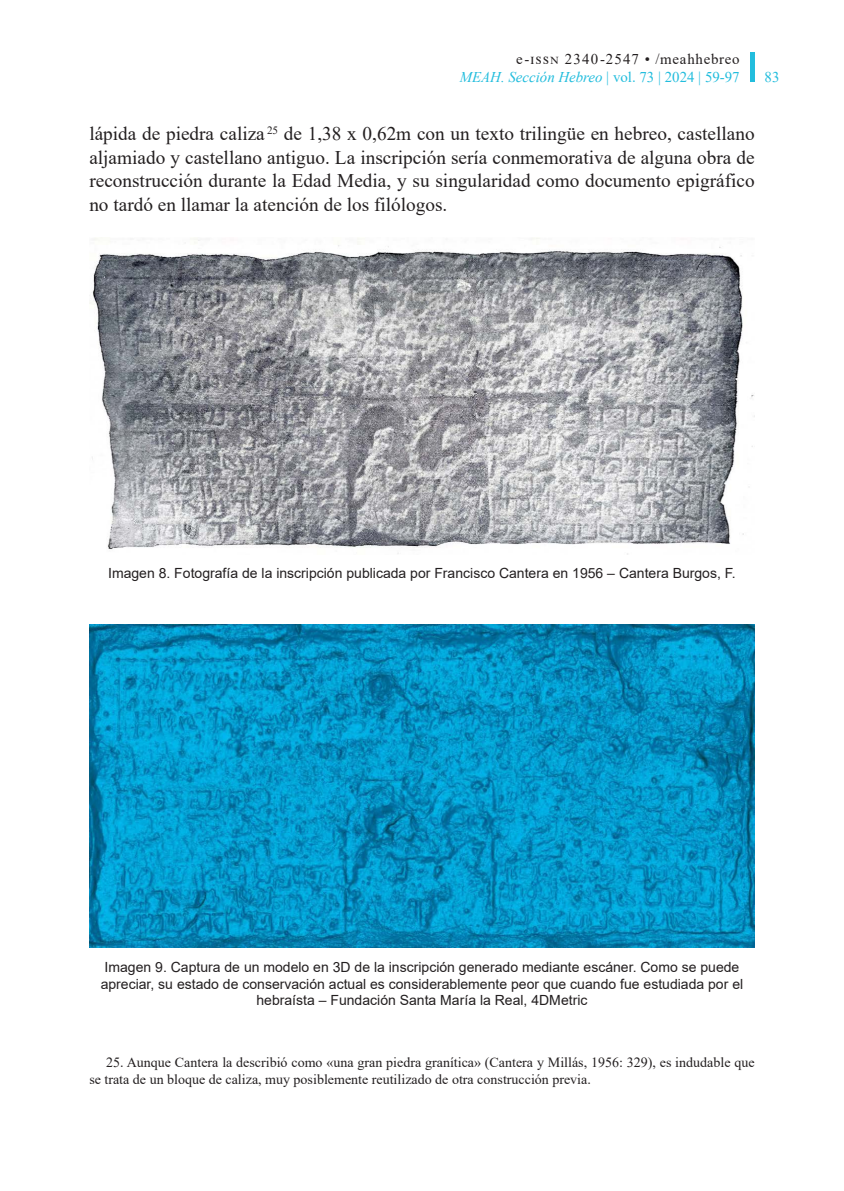
<style>
.page{position:relative;width:844px;height:1191px;background:#fff}
.page>*{position:absolute;margin:0;border:0;box-sizing:border-box;transform-origin:0 0}
.CAJA_GENERAL{font:19.25px/23.6px "Times New Roman";color:#231f20;text-align:justify}
.t1{font:14.88px/17.8px "Times New Roman";letter-spacing:.05em;color:#231f20;text-align:right}
.t2{font:14.88px "Times New Roman";color:#22bddd}
.PIE_FOTO{font:14px/16.8px "Arial";color:#231f20;text-align:center}
.NOTAS{font:14px/16.8px "Times New Roman";color:#231f20}
.s1{font-style:italic;color:#22bddd}
.s2{color:#22bddd}
</style>
<div class="page">
<div style="left:749px;top:52px;width:5px;height:30px;background:#22bddd"></div>
<img style="left:89px;top:238px;width:665px;height:316px">
<img style="left:89px;top:624px;width:665px;height:323px">
<p class="t1" style="left:459px;top:50px;width:281px">e-issn 2340-2547 • /meahhebreo<br><span class="s1">MEAH. Sección Hebreo</span> <span class="s2">| vol. 73 | 2024 | 59-97</span></p>
<p class="t2" style="left:764px;top:66px;width:16px">83</p>
<p class="CAJA_GENERAL" style="left:89px;top:121px;width:666px">lápida de piedra caliza <sup>25</sup> de 1,38 x 0,62m con un texto trilingüe en hebreo, castellano aljamiado y castellano antiguo. La inscripción sería conmemorativa de alguna obra de reconstrucción durante la Edad Media, y su singularidad como documento epigráfico no tardó en llamar la atención de los filólogos.</p>
<p class="PIE_FOTO" style="left:108px;top:565px;width:629px">Imagen 8. Fotografía de la inscripción publicada por Francisco Cantera en 1956 – Cantera Burgos, F.</p>
<p class="PIE_FOTO" style="left:101px;top:958px;width:644px">Imagen 9. Captura de un modelo en 3D de la inscripción generado mediante escáner. Como se puede apreciar, su estado de conservación actual es considerablemente peor que cuando fue estudiada por el hebraísta – Fundación Santa María la Real, 4DMetric</p>
<p class="NOTAS" style="left:89px;top:1054px;width:666px;text-indent:17px">25. Aunque Cantera la describió como «una gran piedra granítica» (Cantera y Millás, 1956: 329), es indudable que se trata de un bloque de caliza, muy posiblemente reutilizado de otra construcción previa.</p>
</div>
